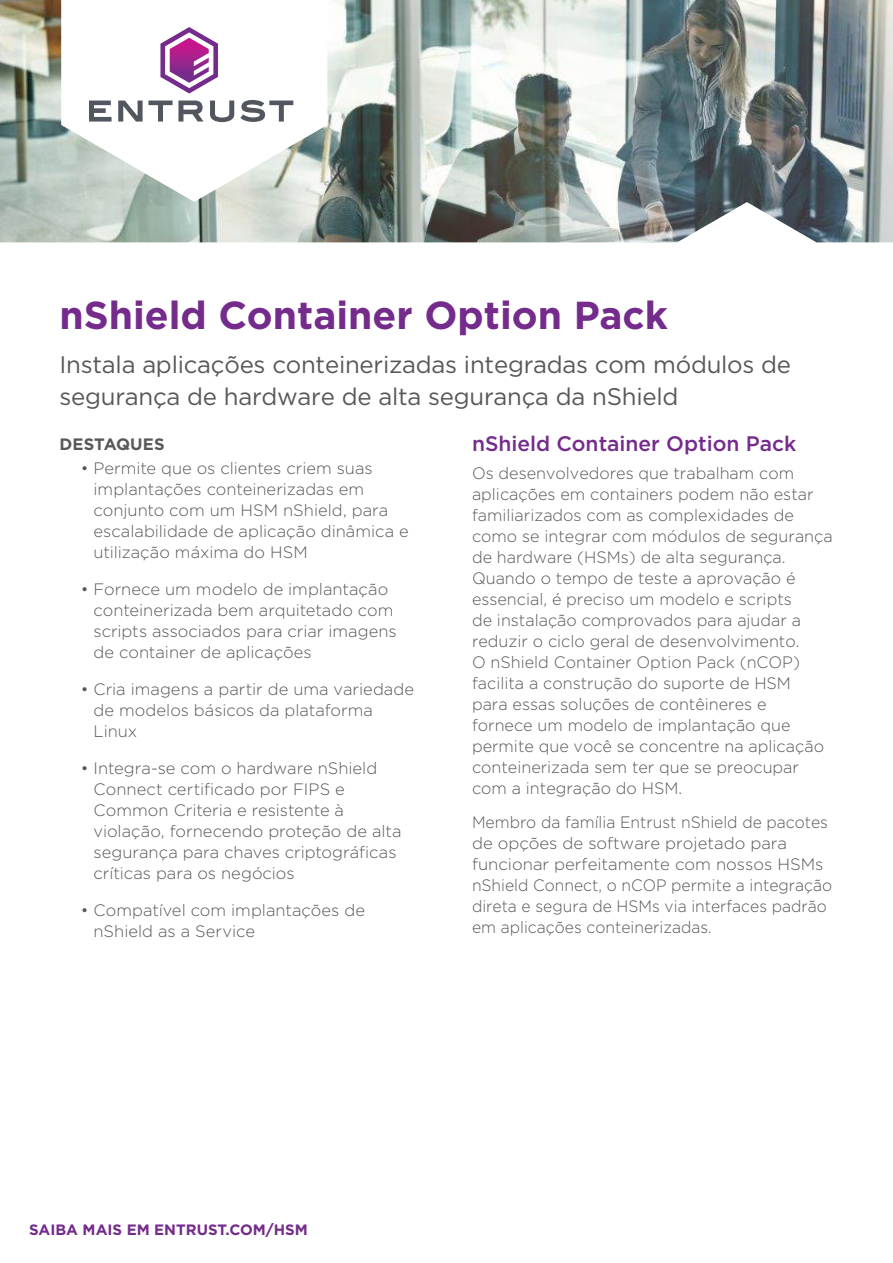
<style>
.page{position:relative;width:893px;height:1263px;background:#fff}
.page>*{position:absolute;margin:0;border:0;box-sizing:border-box;transform-origin:0 0}
._1_Title{font:700 39px "Gotham";color:#742b8b}
._2_Sub_Title{font:24px/31.5px "Gotham";letter-spacing:-.01em;color:#57585a}
._3_Header{font:500 21px "Gotham";color:#742b8b}
._4_Body_Text{font:300 16.5px/21px "Gotham";color:#57585a}
._4_Body_Text-2{font:300 16.5px/21px "Gotham";color:#57585a;scale:.95 1}
._3_Eyebrow{font:700 16.5px "Gotham";letter-spacing:.01em;color:#57585a}
.t1{font:700 15px "Gotham";color:#742b8b}
</style>
<div class="page">
<img style="left:0;top:0;width:893px;height:242px">
<p class="_1_Title" style="left:60px;top:289px;width:610px">nShield Container Option Pack</p>
<p class="_2_Sub_Title" style="left:60px;top:349px;width:733px">Instala aplicações conteinerizadas integradas com módulos de segurança de hardware de alta segurança da nShield</p>
<p class="_3_Eyebrow" style="left:60px;top:433px;width:107px">DESTAQUES</p>
<p class="_4_Body_Text" style="left:94px;top:458px;width:317px;text-indent:-13px">• Permite que os clientes criem suas implantações conteinerizadas em conjunto com um HSM nShield, para escalabilidade de aplicação dinâmica e utilização máxima do HSM</p>
<p class="_4_Body_Text" style="left:94px;top:579px;width:305px;text-indent:-13px">• Fornece um modelo de implantação conteinerizada bem arquitetado com scripts associados para criar imagens de container de aplicações</p>
<p class="_4_Body_Text" style="left:94px;top:678px;width:322px;text-indent:-13px">• Cria imagens a partir de uma variedade de modelos básicos da plataforma<br>Linux</p>
<p class="_4_Body_Text" style="left:94px;top:757px;width:309px;text-indent:-13px">• Integra-se com o hardware nShield Connect certificado por FIPS e Common Criteria e resistente à violação, fornecendo proteção de alta segurança para chaves criptográficas críticas para os negócios</p>
<p class="_4_Body_Text" style="left:94px;top:899px;width:273px;text-indent:-13px">• Compatível com implantações de nShield as a Service</p>
<p class="_3_Header" style="left:472px;top:430px;width:326px">nShield Container Option Pack</p>
<p class="_4_Body_Text" style="left:472px;top:462px;width:362px">Os desenvolvedores que trabalham com aplicações em containers podem não estar familiarizados com as complexidades de como se integrar com módulos de segurança de hardware (HSMs) de alta segurança.<br>Quando o tempo de teste a aprovação é essencial, é preciso um modelo e scripts<br>de instalação comprovados para ajudar a reduzir o ciclo geral de desenvolvimento.<br>O nShield Container Option Pack (nCOP) facilita a construção do suporte de HSM<br>para essas soluções de contêineres e<br>fornece um modelo de implantação que permite que você se concentre na aplicação conteinerizada sem ter que se preocupar com a integração do HSM.</p>
<p class="_4_Body_Text-2" style="left:472px;top:811px;width:381px">Membro da família Entrust nShield de pacotes de opções de software projetado para funcionar perfeitamente com nossos HSMs nShield Connect, o nCOP permite a integração direta e segura de HSMs via interfaces padrão em aplicações conteinerizadas.</p>
<p class="t1" style="left:29px;top:1219px;width:280px">SAIBA MAIS EM ENTRUST.COM/HSM</p>
</div>
